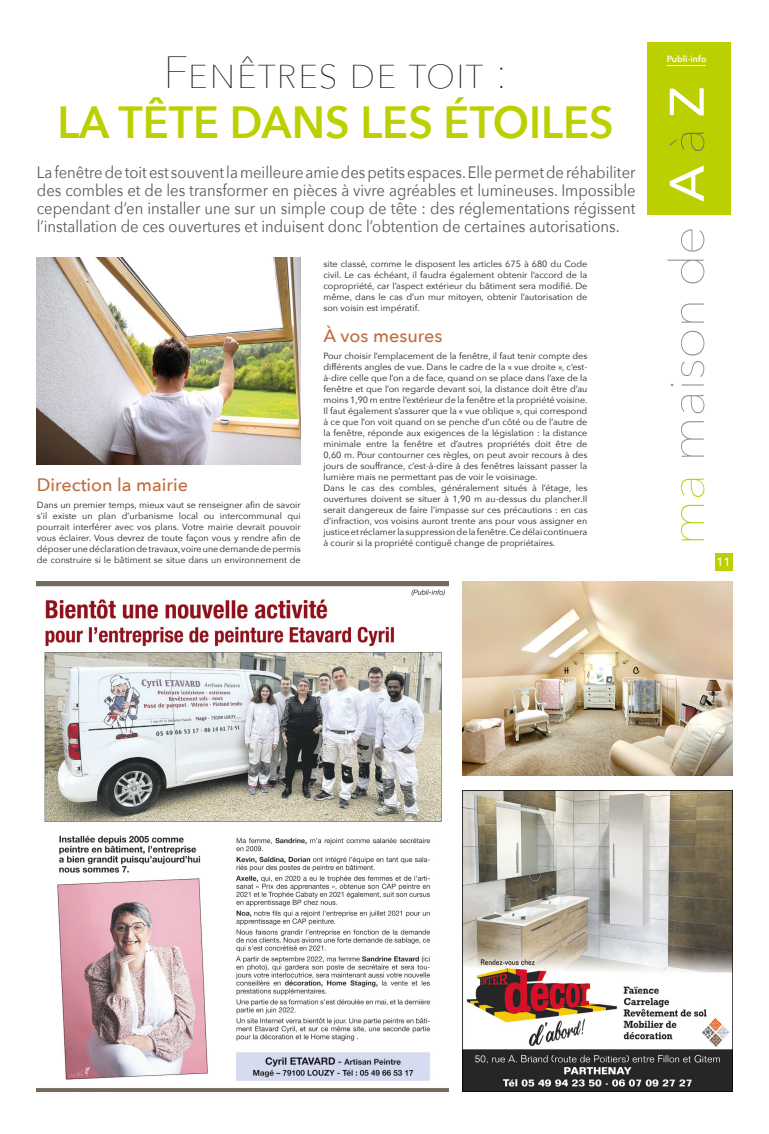
<style>
.page{position:relative;width:769px;height:1134px;background:#fff}
.page>*{position:absolute;margin:0;border:0;box-sizing:border-box;transform-origin:0 0}
.t1{font:200 48px "Avenir Next";letter-spacing:-.01em;color:#939190;scale:1.07 1}
.t2{font:600 45px "Avenir Next";color:#bccf00;scale:.95 1}
.t3{font:200 45px "Avenir Next";color:#1d1d1b}
.t4{font:500 18px "Avenir Next";color:#bf6e41}
.t5{font:16.5px/18px "Avenir Next";color:#575756;text-align:justify;scale:.9 1}
.t6{font:500 12px "Avenir Next";color:#fff}
.t7{font:9px/11px "Avenir Next";color:#1d1d1b;text-align:justify}
.t8{font:600 9px "Avenir Next";color:#fff}
.s1{color:#bccf00}
.s2{font-weight:500;color:#fff}
.s3{color:#70706f}
</style>
<div class="page">
<div style="left:647px;top:43px;width:83px;height:172px;background:#bccf00"></div>
<div style="left:714px;top:554px;width:17px;height:17px;background:#bccf00"></div>
<hr style="left:666px;top:65px;width:39px;height:1px;background:#fff">
<img style="left:37px;top:258px;width:263px;height:207px">
<img style="left:462px;top:581px;width:269px;height:194px">
<img style="left:37px;top:581px;width:411px;height:510px">
<img style="left:462px;top:791px;width:269px;height:300px">
<h2 class="t3" style="left:163px;top:34px;width:345px">Fenêtres de toit :</h2>
<h2 class="t2" style="left:57px;top:83px;width:586px">LA TÊTE DANS LES ÉTOILES</h2>
<p class="t5" style="left:37px;top:163px;width:666px">La fenêtre de toit est souvent la meilleure amie des petits espaces. Elle permet de réhabiliter des combles et de les transformer en pièces à vivre agréables et lumineuses. Impossible cependant d’en installer une sur un simple coup de tête : des réglementations régissent l’installation de ces ouvertures et induisent donc l’obtention de certaines autorisations.</p>
<h3 class="t4" style="left:37px;top:470px;width:153px">Direction la mairie</h3>
<p class="t7" style="left:37px;top:499px;width:265px">Dans un premier temps, mieux vaut se renseigner afin de savoir s’il existe un plan d’urbanisme local ou intercommunal qui pourrait interférer avec vos plans. Votre mairie devrait pouvoir vous éclairer. Vous devrez de toute façon vous y rendre afin de déposer une déclaration de travaux, voire une demande de permis de construire si le bâtiment se situe dans un environnement de</p>
<p class="t7" style="left:323px;top:258px;width:265px">site classé, comme le disposent les articles 675 à 680 du Code civil. Le cas échéant, il faudra également obtenir l’accord de la copropriété, car l’aspect extérieur du bâtiment sera modifié. De même, dans le cas d’un mur mitoyen, obtenir l’autorisation de son voisin est impératif.</p>
<h3 class="t4" style="left:323px;top:321px;width:120px">À vos mesures</h3>
<p class="t7" style="left:323px;top:350px;width:265px;text-align:left">Pour choisir l’emplacement de la fenêtre, il faut tenir compte des différents angles de vue. Dans le cadre de la « vue droite », c’est&shy;à-dire celle que l’on a de face, quand on se place dans l’axe de la fenêtre et que l’on regarde devant soi, la distance doit être d’au moins 1,90 m entre l’extérieur de la fenêtre et la propriété voisine.<br>Il faut également s’assurer que la « vue oblique », qui correspond à ce que l’on voit quand on se penche d’un côté ou de l’autre de la fenêtre, réponde aux exigences de la législation : la distance minimale entre la fenêtre et d’autres propriétés doit être de 0,60 m. Pour contourner ces règles, on peut avoir recours à des jours de souffrance, c’est-à-dire à des fenêtres laissant passer la lumière mais ne permettant pas de voir le voisinage.<br>Dans le cas des combles, généralement situés à l’étage, les ouvertures doivent se situer à 1,90 m au-dessus du plancher.Il serait dangereux de faire l’impasse sur ces précautions : en cas d’infraction, vos voisins auront trente ans pour vous assigner en justice et réclamer la suppression de la fenêtre. Ce délai continuera à courir si la propriété contiguë change de propriétaires.</p>
<p class="t8" style="left:666px;top:51px;width:41px">Publi-info</p>
<h1 class="t1" style="left:646px;top:546px;width:431px;rotate:-90deg"><span class="s1">ma</span> maison de <span class="s2">A</span> <span class="s3">à</span> <span class="s2">Z</span></h1>
<h3 class="t6" style="left:716px;top:551px;width:16px">11</h3>
</div>
